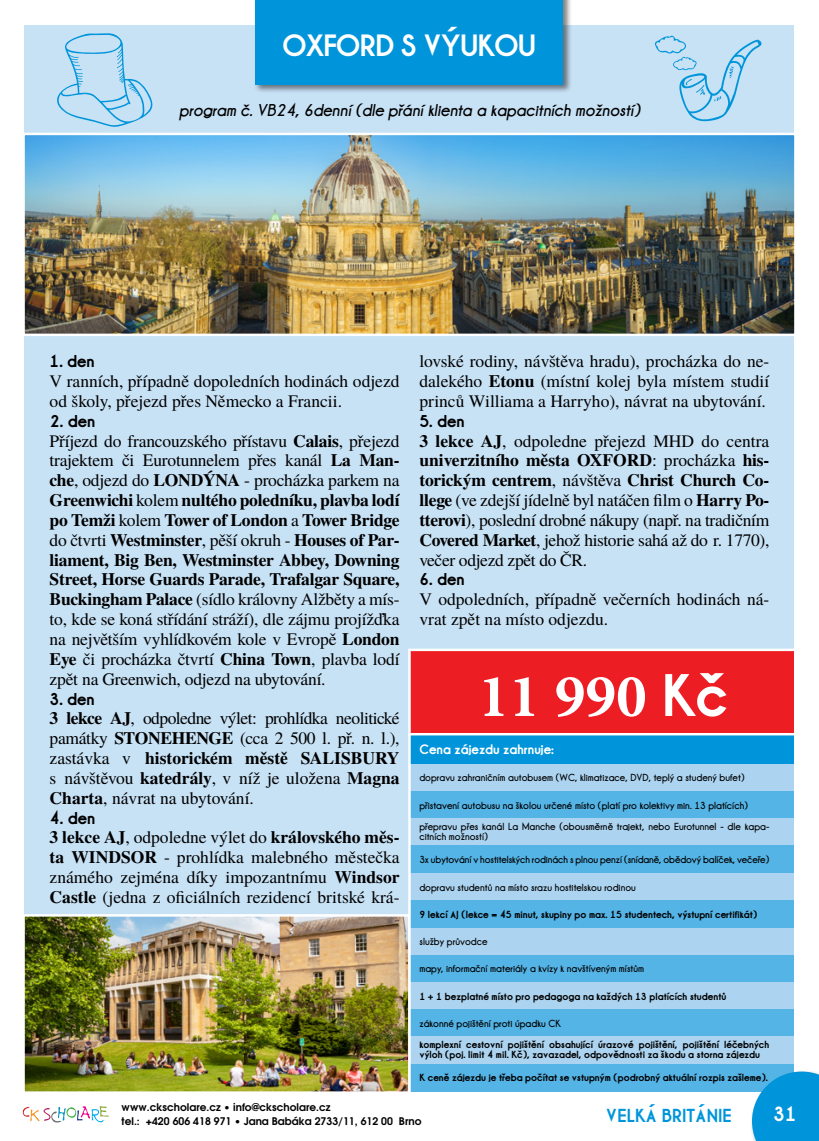
<style>
.page{position:relative;width:819px;height:1141px;background:#fff}
.page>*{position:absolute;margin:0;border:0;box-sizing:border-box;transform-origin:0 0}
.t1{font:700 61.25px "Minion Pro";color:#fff}
.t2{font:700 31.5px "Champagne&Limousines Thick";letter-spacing:-.02em;color:#fff}
.t3{font:700 21px "Champagne&Limousines Thick";color:#fff}
.t4{font:700 19.25px "Champagne&Limousines Thick";color:#0095da}
.t5{font:17.5px/19.8px "Te X Gyre Termes";color:#000;text-align:justify}
.t6{font:italic 17.5px "Champagne&Limousines Thick";color:#000}
.t7{font:700 17.5px "Champagne&Limousines Thick";color:#000}
.t8{font:700 14px "Champagne&Limousines Thick";color:#fff}
.t9{font:10.5px/21px "Champagne&Limousines Thick";color:#000}
.t10{font:700 10.5px/10.5px "Champagne&Limousines Thick";color:#000}
.t11{font:700 10.5px/14px "Te X Gyre Adventor";color:#000}
.s1{font-weight:700}
.s2{font-family:"Champagne&Limousines Thick"}
</style>
<div class="page">
<div style="left:25px;top:25px;width:769px;height:1066px;background:#c7e1f5"></div>
<img style="left:25px;top:917px;width:382px;height:174px">
<div style="left:22px;top:914px;width:388px;height:180px;border:2px solid #fff"></div>
<img style="left:25px;top:136px;width:768px;height:197px">
<div style="left:22px;top:133px;width:774px;height:203px;border:2px solid #fff"></div>
<div style="left:409px;top:764px;width:385px;height:27px;background:#acd4f1"></div>
<div style="left:409px;top:791px;width:385px;height:28px;background:#55b4e6"></div>
<div style="left:409px;top:928px;width:385px;height:27px;background:#acd4f1"></div>
<div style="left:409px;top:819px;width:385px;height:27px;background:#acd4f1"></div>
<div style="left:409px;top:955px;width:385px;height:27px;background:#55b4e6"></div>
<div style="left:409px;top:846px;width:385px;height:27px;background:#55b4e6"></div>
<div style="left:409px;top:982px;width:385px;height:27px;background:#acd4f1"></div>
<div style="left:409px;top:873px;width:385px;height:27px;background:#acd4f1"></div>
<div style="left:409px;top:1009px;width:385px;height:28px;background:#55b4e6"></div>
<div style="left:409px;top:1064px;width:385px;height:27px;background:#55b4e6"></div>
<div style="left:409px;top:900px;width:385px;height:28px;background:#55b4e6"></div>
<div style="left:409px;top:1037px;width:385px;height:27px;background:#acd4f1"></div>
<div style="left:253px;top:0;width:319px;height:93px;background:#000;opacity:.5"></div>
<div style="left:255px;top:0;width:308px;height:84px;background:#0095da"></div>
<div style="left:409px;top:734px;width:385px;height:30px;background:#0095da"></div>
<div style="left:409px;top:650px;width:385px;height:84px;background:#ed1d24"></div>
<hr style="left:408px;top:650px;width:2px;height:449px;background:#fff">
<hr style="left:408px;top:733px;width:386px;height:2px;background:#fff">
<hr style="left:408px;top:649px;width:386px;height:2px;background:#fff">
<svg style="left:57px;top:33px;width:96px;height:94px"></svg>
<svg style="left:655px;top:35px;width:107px;height:87px"></svg>
<div style="left:750px;top:1070px;width:69px;height:71px;background:#000;opacity:.5"></div>
<svg style="left:752px;top:1071px;width:67px;height:70px;background:#109bdc"></svg>
<svg style="left:22px;top:1106px;width:87px;height:17px"></svg>
<h2 class="t2" style="left:282px;top:27px;width:255px">OXFORD S VÝUKOU</h2>
<p class="t6" style="left:179px;top:100px;width:462px">program č. VB24, 6denní (dle přání klienta a kapacitních možností)</p>
<p class="t7" style="left:50px;top:351px;width:47px">1. den</p>
<p class="t5" style="left:50px;top:370px;width:351px">V ranních, případně dopoledních hodinách odjezd od školy, přejezd přes Německo a Francii.</p>
<p class="t7" style="left:50px;top:410px;width:47px">2. den</p>
<p class="t5" style="left:50px;top:430px;width:351px">Příjezd do francouzského přístavu <span class="s1">Calais</span>, přejezd trajektem či Eurotunnelem přes kanál <span class="s1">La Man&shy;che</span>, odjezd do <span class="s1">LONDÝNA</span> - procházka parkem na <span class="s1">Greenwichi</span> kolem <span class="s1">nultého poledníku, plavba lodí po Temži</span> kolem <span class="s1">Tower of London</span> a <span class="s1">Tower Bridge </span>do čtvrti <span class="s1">Westminster</span>, pěší okruh - <span class="s1">Houses of Par&shy;liament, Big Ben, Westminster Abbey, Downing Street, Horse Guards Parade, Trafalgar Square, Buckingham Palace</span> (sídlo královny Alžběty a mís&shy;to, kde se koná střídání stráží), dle zájmu projížďka na největším vyhlídkovém kole v Evropě <span class="s1">London Eye</span> či procházka čtvrtí <span class="s1">China Town</span>, plavba lodí zpět na Greenwich, odjezd na ubytování.</p>
<p class="t7" style="left:50px;top:688px;width:47px">3. den</p>
<p class="t5" style="left:50px;top:708px;width:351px"><span class="s1">3 lekce AJ</span>, odpoledne výlet: prohlídka neolitické památky <span class="s1">STONEHENGE</span> (cca 2 500 l. př. n. l.), zastávka v <span class="s1">historickém městě SALISBURY </span>s návštěvou <span class="s1">katedrály</span>, v níž je uložena <span class="s1">Magna Charta</span>, návrat na ubytování.</p>
<p class="t7" style="left:50px;top:807px;width:47px">4. den</p>
<p class="t5" style="left:50px;top:827px;width:351px"><span class="s1">3 lekce AJ</span>, odpoledne výlet do <span class="s1">královského měs&shy;ta WINDSOR</span> - prohlídka malebného městečka známého zejména díky impozantnímu <span class="s1">Windsor Castle</span> (jedna z oficiálních rezidencí britské krá-</p>
<p class="t5" style="left:419px;top:350px;width:351px">lovské rodiny, návštěva hradu), procházka do ne&shy;dalekého <span class="s1">Etonu</span> (místní kolej byla místem studií princů Williama a Harryho), návrat na ubytování.</p>
<p class="t7" style="left:419px;top:410px;width:47px">5. den</p>
<p class="t5" style="left:419px;top:430px;width:351px"><span class="s1">3 lekce AJ</span>, odpoledne přejezd MHD do centra <span class="s1">univerzitního města OXFORD</span>: procházka <span class="s1">his&shy;torickým centrem</span>, návštěva <span class="s1">Christ Church Co&shy;llege</span> (ve zdejší jídelně byl natáčen film o <span class="s1">Harry Po&shy;tterovi</span>), poslední drobné nákupy (např. na tradičním <span class="s1">Covered Market</span>, jehož historie sahá až do r. 1770), večer odjezd zpět do ČR.</p>
<p class="t7" style="left:419px;top:569px;width:47px">6. den</p>
<p class="t5" style="left:419px;top:589px;width:351px">V odpoledních, případně večerních hodinách ná&shy;vrat zpět na místo odjezdu.</p>
<h1 class="t1" style="left:478px;top:653px;width:251px">11 990 <span class="s2">Kč</span></h1>
<p class="t8" style="left:419px;top:740px;width:136px">Cena zájezdu zahrnuje:</p>
<p class="t9" style="left:419px;top:767px;width:327px">dopravu zahraničním autobusem (WC, klimatizace, DVD, teplý a studený bufet)</p>
<p class="t9" style="left:419px;top:795px;width:351px">přistavení autobusu na školou určené místo (platí pro kolektivy min. 13 platících) přepravu přes kanál La Manche (obousměrně trajekt, nebo Eurotunnel - dle kapa-</p>
<p class="t9" style="left:419px;top:826px;width:351px;line-height:22.8px">citních možností)<br>3x ubytování v hostitelských rodinách s plnou penzí (snídaně, obědový balíček, večeře)</p>
<p class="t9" style="left:419px;top:877px;width:218px">dopravu studentů na místo srazu hostitelskou rodinou</p>
<p class="t10" style="left:419px;top:910px;width:339px">9 lekcí AJ (lekce = 45 minut, skupiny po max. 15 studentech, výstupní certifikát)</p>
<p class="t9" style="left:419px;top:931px;width:69px">služby průvodce</p>
<p class="t9" style="left:419px;top:959px;width:226px">mapy, informační materiály a kvízy k navštíveným místům</p>
<p class="t10" style="left:419px;top:991px;width:308px">1 + 1 bezplatné místo pro pedagoga na každých 13 platících studentů</p>
<p class="t9" style="left:419px;top:1013px;width:143px">zákonné pojištění proti úpadku CK</p>
<p class="t10" style="left:419px;top:1039px;width:351px">komplexní cestovní pojištění obsahující úrazové pojištění, pojištění léčebných výloh (poj. limit 4 mil. Kč), zavazadel, odpovědnosti za škodu a storna zájezdu</p>
<p class="t10" style="left:419px;top:1072px;width:350px">K ceně zájezdu je třeba počítat se vstupným (podrobný aktuální rozpis zašleme).</p>
<p class="t11" style="left:122px;top:1099px;width:301px">www.ckscholare.cz • info@ckscholare.cz<br>tel.: +420 606 418 971 • Jana Babáka 2733/11, 612 00 Brno</p>
<p class="t4" style="left:606px;top:1104px;width:128px">VELKÁ BRITÁNIE</p>
<p class="t3" style="left:773px;top:1101px;width:25px">31</p>
</div>
